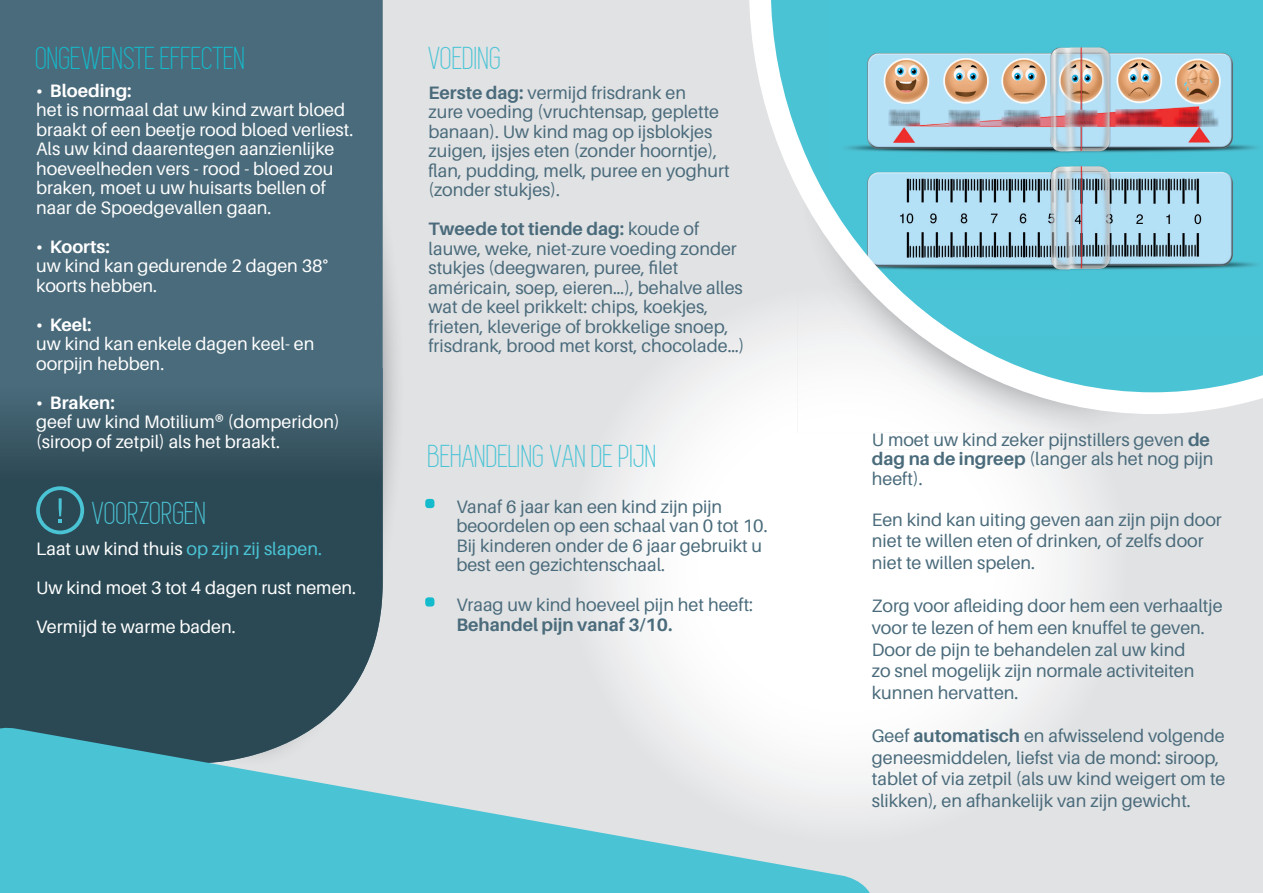
<style>
.page{position:relative;width:1263px;height:893px;background:#e1e2e4}
.page>*{position:absolute;margin:0;border:0;box-sizing:border-box;transform-origin:0 0}
.t1{font:33px "Simplifica";color:#4ac4d5}
.t2{font:33px "Simplifica";color:#13bbcc}
.t3{font:18px/19.5px "Aileron";color:#4a6b7b}
.t4{font:18px/19.5px "Aileron";color:#fff}
.t5{font:700 18px "Aileron";color:#fff}
.t6{font:700 18px "Aileron";color:#4a6b7b}
.s1{color:#4ac4d5}
.s2{font-weight:700}
</style>
<div class="page">
<img style="left:669px;top:341px;width:153px;height:380px">
<img style="left:618px;top:393px;width:51px;height:328px">
<div style="left:599px;top:473px;width:19px;height:184px;background:#ededee"></div>
<div style="left:822px;top:433px;width:101px;height:377px;background:#fff"></div>
<img style="left:923px;top:450px;width:174px;height:293px">
<img style="left:923px;top:743px;width:92px;height:57px">
<img style="left:873px;top:434px;width:194px;height:16px">
<div style="left:0;top:0;width:383px;height:368px;background:#4a6b7b"></div>
<img style="left:0;top:368px;width:335px;height:353px">
<img style="left:334px;top:368px;width:49px;height:342px">
<svg style="left:0;top:721px;width:880px;height:172px;fill:#4ac4d5"></svg>
<img style="left:798px;top:425px;width:254px;height:8px">
<img style="left:873px;top:433px;width:186px;height:1px">
<svg style="left:738px;top:0;width:525px;height:425px;background:#97cdd8"></svg>
<svg style="left:36px;top:486px;width:48px;height:48px;background:#326874"></svg>
<div style="left:425px;top:597px;width:9px;height:9px;background:#13bbcc;border-radius:3px"></div>
<div style="left:425px;top:499px;width:9px;height:9px;background:#13bbcc;border-radius:3px"></div>
<h1 class="t2" style="left:36px;top:41px;width:211px">ONGEWENSTE EFFECTEN</h1>
<p class="t5" style="left:36px;top:80px;width:97px">• Bloeding:</p>
<p class="t4" style="left:36px;top:100px;width:319px">het is normaal dat uw kind zwart bloed braakt of een beetje rood bloed verliest.<br>Als uw kind daarentegen aanzienlijke hoeveelheden vers - rood - bloed zou braken, moet u uw huisarts bellen of naar de Spoedgevallen gaan.</p>
<p class="t5" style="left:36px;top:236px;width:75px">• Koorts:</p>
<p class="t4" style="left:36px;top:256px;width:293px">uw kind kan gedurende 2 dagen 38° koorts hebben.</p>
<p class="t5" style="left:36px;top:314px;width:57px">• Keel:</p>
<p class="t4" style="left:36px;top:334px;width:280px">uw kind kan enkele dagen keel- en oorpijn hebben.</p>
<p class="t5" style="left:36px;top:392px;width:80px">• Braken:</p>
<p class="t4" style="left:36px;top:412px;width:305px">geef uw kind Motilium® (domperidon) (siroop of zetpil) als het braakt.</p>
<h1 class="t1" style="left:92px;top:496px;width:116px">VOORZORGEN</h1>
<p class="t4" style="left:36px;top:530px;width:322px;line-height:39px">Laat uw kind thuis <span class="s1">op zijn zij slapen.<br></span>Uw kind moet 3 tot 4 dagen rust nemen.<br>Vermijd te warme baden.</p>
<h1 class="t1" style="left:428px;top:41px;width:75px">VOEDING</h1>
<p class="t3" style="left:428px;top:83px;width:303px"><span class="s2">Eerste dag:</span> vermijd frisdrank en<br>zure voeding (vruchtensap, geplette banaan). Uw kind mag op ijsblokjes zuigen, ijsjes eten (zonder hoorntje), flan, pudding, melk, puree en yoghurt (zonder stukjes).</p>
<p class="t3" style="left:428px;top:219px;width:318px"><span class="s2">Tweede tot tiende dag:</span> koude of lauwe, weke, niet-zure voeding zonder stukjes (deegwaren, puree, filet américain, soep, eieren…), behalve alles wat de keel prikkelt: chips, koekjes, frieten, kleverige of brokkelige snoep, frisdrank, brood met korst, chocolade…)</p>
<h1 class="t1" style="left:428px;top:439px;width:230px">BEHANDELING VAN DE PIJN</h1>
<p class="t3" style="left:456px;top:497px;width:313px">Vanaf 6 jaar kan een kind zijn pijn beoordelen op een schaal van 0 tot 10.<br>Bij kinderen onder de 6 jaar gebruikt u best een gezichtenschaal.</p>
<p class="t3" style="left:456px;top:595px;width:298px">Vraag uw kind hoeveel pijn het heeft:</p>
<p class="t6" style="left:456px;top:614px;width:218px">Behandel pijn vanaf 3/10.</p>
<p class="t3" style="left:872px;top:430px;width:343px">U moet uw kind zeker pijnstillers geven <span class="s2">de dag na de ingreep</span> (langer als het nog pijn heeft).</p>
<p class="t3" style="left:872px;top:509px;width:351px;line-height:21.6px">Een kind kan uiting geven aan zijn pijn door niet te willen eten of drinken, of zelfs door niet te willen spelen.</p>
<p class="t3" style="left:872px;top:595px;width:352px;line-height:21.6px">Zorg voor afleiding door hem een verhaaltje voor te lezen of hem een knuffel te geven.<br>Door de pijn te behandelen zal uw kind<br>zo snel mogelijk zijn normale activiteiten kunnen hervatten.</p>
<p class="t3" style="left:872px;top:725px;width:355px;line-height:21.6px">Geef <span class="s2">automatisch</span> en afwisselend volgende geneesmiddelen, liefst via de mond: siroop, tablet of via zetpil (als uw kind weigert om te slikken), en afhankelijk van zijn gewicht.</p>
</div>
